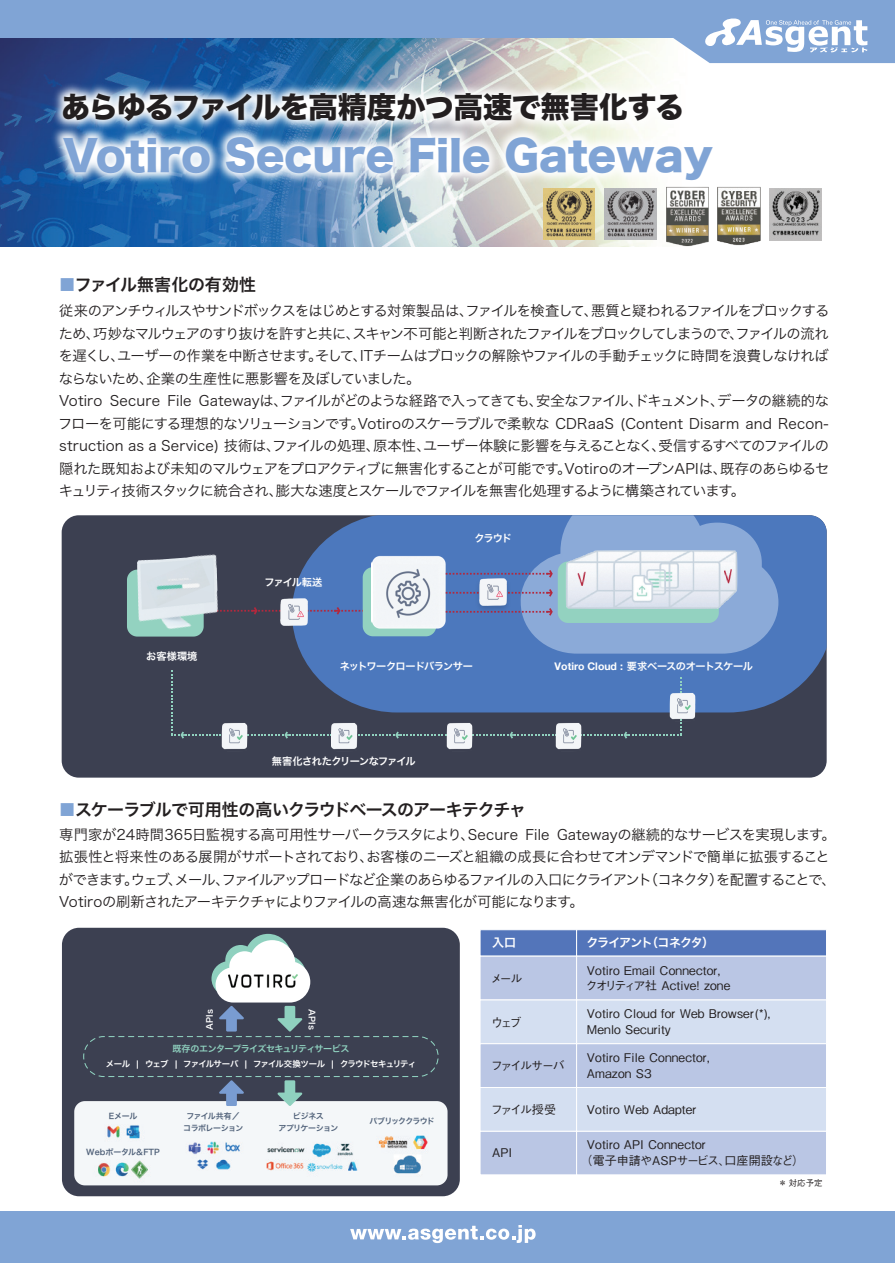
<style>
.page{position:relative;width:895px;height:1263px;background:#fff}
.page>*{position:absolute;margin:0;border:0;box-sizing:border-box;transform-origin:0 0}
.t1{font:41.25px "Hira Kaku Std N W8";color:#80a4d5}
.t2{font:29.25px "Hira Kaku Std N W8";letter-spacing:-.025em;color:#231f20}
.t3{font:16.95px "Hira Kaku Pro W6";letter-spacing:-.045em;color:#231f20}
.t4{font:16.95px "Hira Kaku Pro W6";letter-spacing:-.005em;color:#231f20}
.t5{font:14.25px/22.5px "Hira Kaku Pro W3";letter-spacing:-.045em;color:#231f20}
.t6{font:500 12px/15.5px "Gothic BBB Pro";letter-spacing:.01em;color:#231f20}
.t7{font:12px "Hira Kaku Pro W6";letter-spacing:-.085em;color:#fff}
.t8{font:500 12px "Gothic BBB Pro";letter-spacing:-.14em;color:#231f20}
.t9{font:10.2px "Hira Kaku Pro W6";letter-spacing:-.055em;color:#fff}
.t10{font:10.2px "Hira Kaku Pro W6";letter-spacing:-.035em;color:#fff}
.t11{font:10.2px "Hira Kaku Pro W6";letter-spacing:-.075em;color:#fff}
.t12{font:9px "Hira Kaku Pro W6";letter-spacing:-.065em;color:#8fd1bf}
.t13{font:8.4px "Hira Kaku Pro W6";letter-spacing:-.085em;color:#fff}
.t14{font:8.4px "Hira Kaku Pro W6";letter-spacing:-.065em;color:#fff}
.t15{font:500 8.4px "Gothic BBB Pro";color:#231f20}
.t16{font:7.95px/11.2px "Hira Kaku Pro W6";letter-spacing:-.06em;color:#506179;text-align:center}
.t17{font:7.95px "Hira Kaku Pro W6";letter-spacing:.005em;color:#506179}
.t18{font:7.95px "Hira Kaku Pro W6";letter-spacing:-.1em;color:#506179}
.s1{color:#80a4d5}
.s2{font-family:"Helvetica Neue";font-weight:700;font-size:10.5px}
</style>
<div class="page">
<div style="left:0;top:1211px;width:894px;height:51px;background:#80a4d5"></div>
<svg style="left:350px;top:1225px;width:185px;height:17px"></svg>
<div style="left:0;top:0;width:894px;height:37px;background:#80a4d5"></div>
<svg style="left:711px;top:18px;width:183px;height:45px"></svg>
<img style="left:771px;top:188px;width:50px;height:52px">
<img style="left:4px;top:34px;width:737px;height:42px">
<img style="left:4px;top:76px;width:767px;height:171px">
<div style="left:62px;top:515px;width:764px;height:262px;background:#3c4051;border-radius:17px"></div>
<svg style="left:292px;top:515px;width:534px;height:197px;background:#4a71af"></svg>
<svg style="left:127px;top:551px;width:309px;height:85px"></svg>
<svg style="left:358px;top:540px;width:87px;height:89px;background:#98b6d5"></svg>
<div style="left:392px;top:614px;width:38px;height:11px;background:#f6f8fa"></div>
<svg style="left:376px;top:565px;width:62px;height:59px;background:#dde2e7"></svg>
<svg style="left:445px;top:515px;width:333px;height:138px;background:#6d91c9"></svg>
<svg style="left:561px;top:530px;width:179px;height:93px;background:#bfd4e1"></svg>
<svg style="left:171px;top:670px;width:511px;height:69px"></svg>
<svg style="left:548px;top:715px;width:38px;height:35px"></svg>
<svg style="left:662px;top:685px;width:38px;height:39px"></svg>
<svg style="left:439px;top:715px;width:38px;height:35px"></svg>
<svg style="left:324px;top:715px;width:38px;height:35px"></svg>
<svg style="left:215px;top:715px;width:38px;height:35px"></svg>
<div style="left:479px;top:929px;width:98px;height:27px;background:#5375ba;border:1px solid #fff"></div>
<div style="left:576px;top:929px;width:250px;height:27px;background:#5375ba;border:1px solid #fff"></div>
<div style="left:479px;top:955px;width:98px;height:45px;background:#bac6e4;border:1px solid #fff"></div>
<div style="left:576px;top:955px;width:250px;height:45px;background:#bac6e4;border:1px solid #fff"></div>
<div style="left:479px;top:999px;width:98px;height:44px;background:#d4dff1;border:1px solid #fff"></div>
<div style="left:576px;top:999px;width:250px;height:44px;background:#d4dff1;border:1px solid #fff"></div>
<div style="left:479px;top:1043px;width:98px;height:44px;background:#bac6e4;border:1px solid #fff"></div>
<div style="left:576px;top:1043px;width:250px;height:44px;background:#bac6e4;border:1px solid #fff"></div>
<div style="left:479px;top:1086px;width:98px;height:45px;background:#d4dff1;border:1px solid #fff"></div>
<div style="left:576px;top:1086px;width:250px;height:45px;background:#d4dff1;border:1px solid #fff"></div>
<div style="left:479px;top:1130px;width:98px;height:45px;background:#bac6e4;border:1px solid #fff"></div>
<div style="left:576px;top:1130px;width:250px;height:45px;background:#bac6e4;border:1px solid #fff"></div>
<div style="left:62px;top:927px;width:398px;height:269px;background:#3c4051;border-radius:17px"></div>
<div style="left:83px;top:1035px;width:355px;height:41px;border:1px dashed #8fd1bf;border-radius:20px"></div>
<img style="left:74px;top:1101px;width:373px;height:84px">
<svg style="left:219px;top:1080px;width:25px;height:25px"></svg>
<svg style="left:277px;top:1080px;width:25px;height:25px"></svg>
<svg style="left:211px;top:933px;width:99px;height:98px"></svg>
<h2 class="t2" style="left:61px;top:91px;width:624px">あらゆるファイルを高精度かつ高速で無害化する</h2>
<h1 class="t1" style="left:63px;top:132px;width:651px">Votiro Secure File Gateway</h1>
<p class="t4" style="left:59px;top:269px;width:199px"><span class="s1">■</span>ファイル無害化の有効性</p>
<p class="t5" style="left:58px;top:299px;width:772px">従来のアンチウィルスやサンドボックスをはじめとする対策製品は、ファイルを検査して、悪質と疑われるファイルをブロックするため、巧妙なマルウェアのすり抜けを許すと共に、スキャン不可能と判断されたファイルをブロックしてしまうので、ファイルの流れを遅くし、ユーザーの作業を中断させます。そして、ITチームはブロックの解除やファイルの手動チェックに時間を浪費しなければならないため、企業の生産性に悪影響を及ぼしていました。<br>Votiro Secure File Gatewayは、ファイルがどのような経路で入ってきても、安全なファイル、ドキュメント、データの継続的なフローを可能にする理想的なソリューションです。Votiroのスケーラブルで柔軟な CDRaaS (Content Disarm and Recon&shy;struction as a Service) 技術は、ファイルの処理、原本性、ユーザー体験に影響を与えることなく、受信するすべてのファイルの隠れた既知および未知のマルウェアをプロアクティブに無害化することが可能です。VotiroのオープンAPIは、既存のあらゆるセキュリティ技術スタックに統合され、膨大な速度とスケールでファイルを無害化処理するように構築されています。</p>
<p class="t9" style="left:146px;top:647px;width:53px">お客様環境</p>
<p class="t9" style="left:264px;top:573px;width:59px">ファイル転送</p>
<p class="t9" style="left:474px;top:529px;width:39px">クラウド</p>
<p class="t11" style="left:340px;top:656px;width:135px">ネットワークロードバランサー</p>
<p class="t10" style="left:554px;top:656px;width:200px"><span class="s2">Votiro Cloud :</span> 要求ベースのオートスケール</p>
<p class="t9" style="left:272px;top:752px;width:145px">無害化されたクリーンなファイル</p>
<p class="t3" style="left:59px;top:793px;width:468px"><span class="s1">■</span>スケーラブルで可用性の高いクラウドベースのアーキテクチャ</p>
<p class="t5" style="left:59px;top:821px;width:778px">専門家が24時間365日監視する高可用性サーバークラスタにより、Secure File Gatewayの継続的なサービスを実現します。拡張性と将来性のある展開がサポートされており、お客様のニーズと組織の成長に合わせてオンデマンドで簡単に拡張することができます。ウェブ、メール、ファイルアップロードなど企業のあらゆるファイルの入口にクライアント（コネクタ）を配置することで、Votiroの刷新されたアーキテクチャによりファイルの高速な無害化が可能になります。</p>
<p class="t14" style="left:202px;top:1029px;width:22px;rotate:-90deg">APIs</p>
<p class="t14" style="left:319px;top:1009px;width:22px;rotate:90deg">APIs</p>
<p class="t12" style="left:172px;top:1040px;width:179px">既存のエンタープライズセキュリティサービス</p>
<p class="t13" style="left:106px;top:1056px;width:312px">メール | ウェブ | ファイルサーバ | ファイル交換ツール | クラウドセキュリティ</p>
<p class="t16" style="left:109px;top:1110px;width:30px">Eメール</p>
<p class="t16" style="left:183px;top:1110px;width:61px">ファイル共有／コラボレーション</p>
<p class="t16" style="left:278px;top:1110px;width:61px">ビジネス<br>アプリケーション</p>
<p class="t18" style="left:369px;top:1113px;width:67px">パブリッククラウド</p>
<p class="t17" style="left:86px;top:1144px;width:75px">Webポータル＆FTP</p>
<p class="t7" style="left:492px;top:931px;width:25px">入口</p>
<p class="t7" style="left:586px;top:931px;width:129px">クライアント（コネクタ）</p>
<p class="t6" style="left:585px;top:961px;width:146px">Votiro Email Connector,クオリティア社 Active! zone</p>
<p class="t6" style="left:586px;top:1004px;width:185px">Votiro Cloud for Web Browser(*),<br>Menlo Security</p>
<p class="t6" style="left:586px;top:1048px;width:125px">Votiro File Connector,<br>Amazon S3</p>
<p class="t6" style="left:586px;top:1099px;width:111px">Votiro Web Adapter</p>
<p class="t6" style="left:580px;top:1135px;width:225px;text-indent:6px">Votiro API Connector<br>（電子申請やASPサービス、口座開設など）</p>
<p class="t6" style="left:490px;top:969px;width:33px">メール</p>
<p class="t6" style="left:491px;top:1012px;width:32px">ウェブ</p>
<p class="t8" style="left:491px;top:1055px;width:76px">ファイルサーバ</p>
<p class="t6" style="left:491px;top:1100px;width:67px">ファイル授受</p>
<p class="t6" style="left:492px;top:1143px;width:21px">API</p>
<p class="t15" style="left:778px;top:1176px;width:46px">＊ 対応予定</p>
</div>
